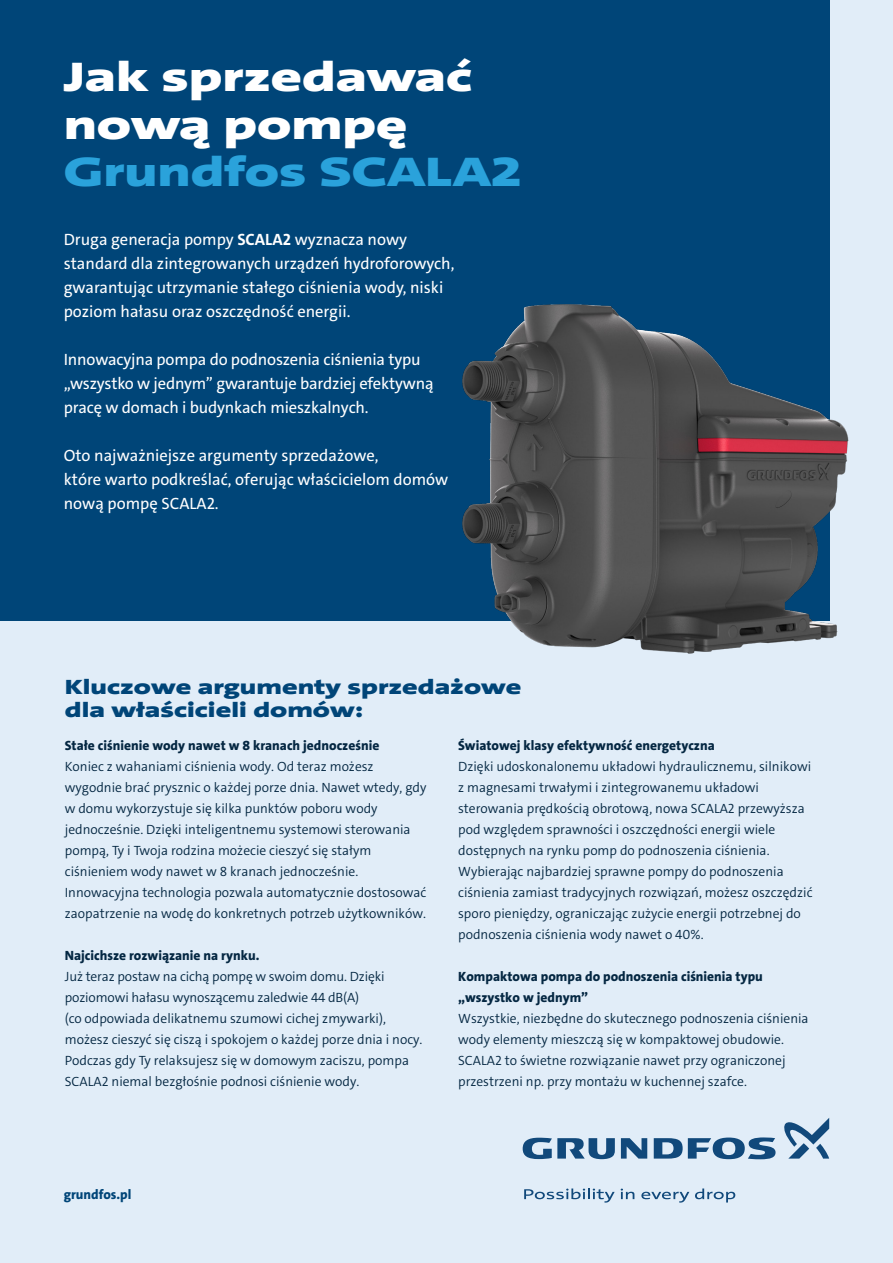
<style>
.page{position:relative;width:893px;height:1263px;background:#e1edf8}
.page>*{position:absolute;margin:0;border:0;box-sizing:border-box;transform-origin:0 0}
.t1{font:900 42px/47.2px "Grundfos The Sans Extd";color:#fff}
.t2{font:900 21px/23.7px "Grundfos The Sans Extd";color:#004578}
.t3{font:16.5px/24px "Grundfos The Sans";color:#fff}
.t4{font:300 13.5px/21px "Grundfos The Sans";color:#042742}
.t5{font:800 13.5px "Grundfos The Sans";color:#004578}
.s1{color:#2aa2db}
.s2{font-weight:700}
.s3{font-weight:800}
</style>
<div class="page">
<div style="left:0;top:0;width:829px;height:621px;background:#004578"></div>
<img style="left:462px;top:162px;width:387px;height:492px">
<svg style="left:621px;top:1138px;width:26px;height:20px"></svg>
<svg style="left:523px;top:1138px;width:92px;height:21px"></svg>
<svg style="left:654px;top:1137px;width:121px;height:22px"></svg>
<svg style="left:784px;top:1118px;width:45px;height:40px"></svg>
<svg style="left:524px;top:1188px;width:91px;height:14px"></svg>
<svg style="left:621px;top:1188px;width:13px;height:11px"></svg>
<svg style="left:641px;top:1191px;width:48px;height:11px"></svg>
<svg style="left:695px;top:1188px;width:40px;height:14px"></svg>
<p class="t1" style="left:64px;top:54px;width:459px">Jak sprzedawać nową pompę<br><span class="s1">Grundfos SCALA2</span></p>
<p class="t3" style="left:64px;top:227px;width:392px">Druga generacja pompy <span class="s2">SCALA2</span> wyznacza nowy standard dla zintegrowanych urządzeń hydroforowych, gwarantując utrzymanie stałego ciśnienia wody, niski poziom hałasu oraz oszczędność energii.</p>
<p class="t3" style="left:64px;top:347px;width:371px">Innowacyjna pompa do podnoszenia ciśnienia typu „wszystko w jednym” gwarantuje bardziej efektywną pracę w domach i budynkach mieszkalnych.</p>
<p class="t3" style="left:64px;top:443px;width:386px">Oto najważniejsze argumenty sprzedażowe,<br>które warto podkreślać, oferując właścicielom domów nową pompę SCALA2.</p>
<p class="t2" style="left:65px;top:675px;width:458px">Kluczowe argumenty sprzedażowe dla właścicieli domów:</p>
<p class="t4" style="left:65px;top:735px;width:363px"><span class="s3">Stałe ciśnienie wody nawet w 8 kranach jednocześnie<br></span>Koniec z wahaniami ciśnienia wody. Od teraz możesz wygodnie brać prysznic o każdej porze dnia. Nawet wtedy, gdy w domu wykorzystuje się kilka punktów poboru wody jednocześnie. Dzięki inteligentnemu systemowi sterowania pompą, Ty i Twoja rodzina możecie cieszyć się stałym ciśnieniem wody nawet w 8 kranach jednocześnie.<br>Innowacyjna technologia pozwala automatycznie dostosować zaopatrzenie na wodę do konkretnych potrzeb użytkowników.</p>
<p class="t4" style="left:65px;top:945px;width:359px"><span class="s3">Najcichsze rozwiązanie na rynku.<br></span>Już teraz postaw na cichą pompę w swoim domu. Dzięki poziomowi hałasu wynoszącemu zaledwie 44 dB(A)<br>(co odpowiada delikatnemu szumowi cichej zmywarki), możesz cieszyć się ciszą i spokojem o każdej porze dnia i nocy.<br>Podczas gdy Ty relaksujesz się w domowym zaciszu, pompa SCALA2 niemal bezgłośnie podnosi ciśnienie wody.</p>
<p class="t4" style="left:458px;top:735px;width:356px"><span class="s3">Światowej klasy efektywność energetyczna<br></span>Dzięki udoskonalonemu układowi hydraulicznemu, silnikowi z magnesami trwałymi i zintegrowanemu układowi sterowania prędkością obrotową, nowa SCALA2 przewyższa pod względem sprawności i oszczędności energii wiele dostępnych na rynku pomp do podnoszenia ciśnienia.<br>Wybierając najbardziej sprawne pompy do podnoszenia ciśnienia zamiast tradycyjnych rozwiązań, możesz oszczędzić sporo pieniędzy, ograniczając zużycie energii potrzebnej do podnoszenia ciśnienia wody nawet o 40%.</p>
<p class="t4" style="left:458px;top:966px;width:352px"><span class="s3">Kompaktowa pompa do podnoszenia ciśnienia typu „wszystko w jednym”<br></span>Wszystkie, niezbędne do skutecznego podnoszenia ciśnienia wody elementy mieszczą się w kompaktowej obudowie.<br>SCALA2 to świetne rozwiązanie nawet przy ograniczonej przestrzeni np. przy montażu w kuchennej szafce.</p>
<p class="t5" style="left:64px;top:1186px;width:69px">grundfos.pl</p>
</div>
